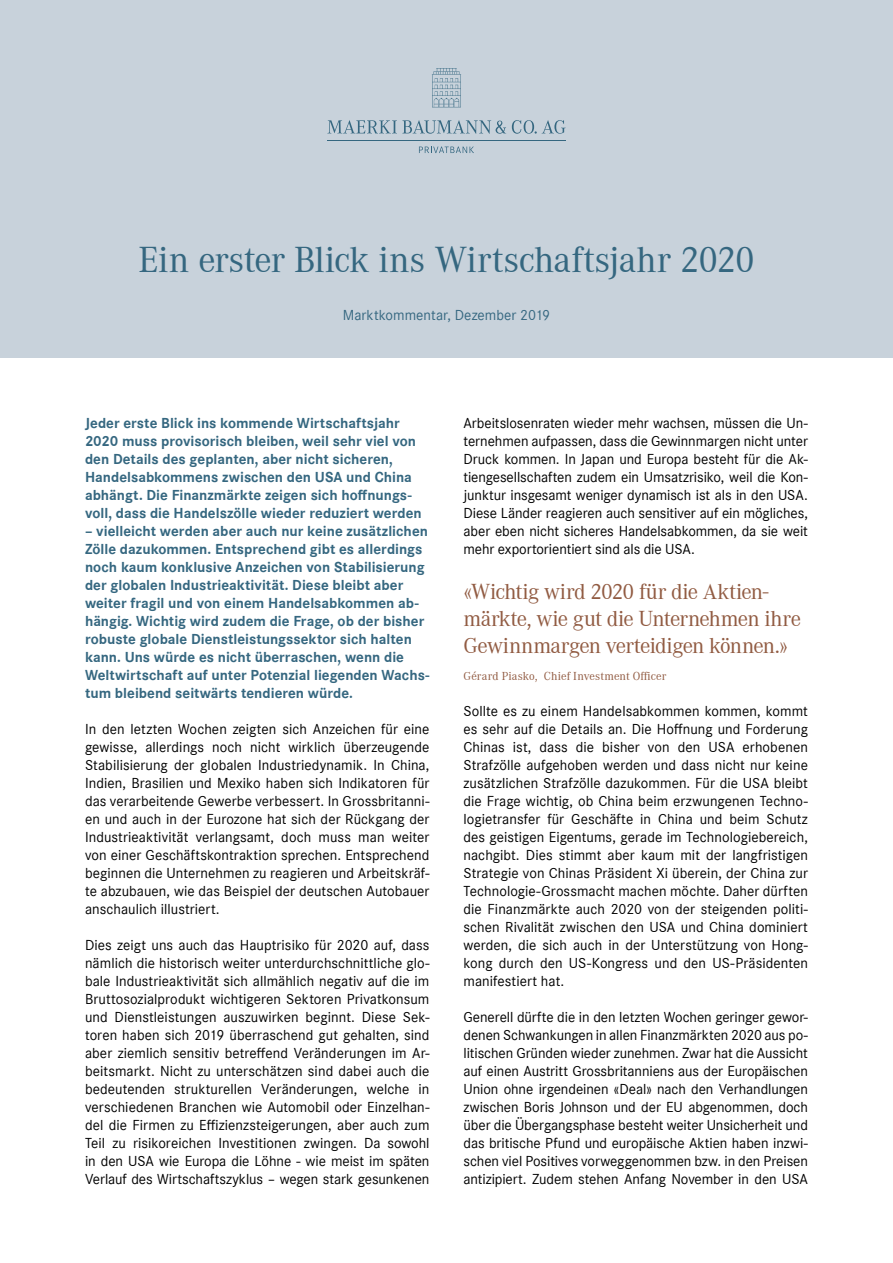
<style>
.page{position:relative;width:893px;height:1263px;background:#fff}
.page>*{position:absolute;margin:0;border:0;box-sizing:border-box;transform-origin:0 0}
.t1{font:37.5px "Corporate A";letter-spacing:-.02em;color:#356780}
.t2{font:22.5px/27px "Corporate A";letter-spacing:-.03em;color:#915b42}
.t3{font:15px/18px "Corporate S";color:#000;text-align:justify}
.t4{font:700 15px/18px "Corporate S";color:#356780}
.t5{font:15px "Corporate S";letter-spacing:.005em;color:#356780}
.t6{font:12px "Corporate A";letter-spacing:.01em;color:#915b42}
</style>
<div class="page">
<div style="left:0;top:0;width:893px;height:357px;background:#c8d2db"></div>
<hr style="left:327px;top:140px;width:239px;height:1px;background:#356780">
<svg style="left:327px;top:120px;width:179px;height:14px"></svg>
<svg style="left:512px;top:120px;width:54px;height:14px"></svg>
<svg style="left:432px;top:68px;width:29px;height:39px"></svg>
<svg style="left:419px;top:147px;width:55px;height:6px"></svg>
<h1 class="t1" style="left:138px;top:235px;width:618px">Ein erster Blick ins Wirtschaftsjahr 2020</h1>
<p class="t5" style="left:343px;top:305px;width:209px">Marktkommentar, Dezember 2019</p>
<p class="t4" style="left:85px;top:414px;width:338px">Jeder erste Blick ins kommende Wirtschaftsjahr 2020 muss provisorisch bleiben, weil sehr viel von den Details des geplanten, aber nicht sicheren, Handelsabkommens zwischen den USA und China abhängt. Die Finanzmärkte zeigen sich hoffnungs&shy;voll, dass die Handelszölle wieder reduziert werden</p>
<p class="t4" style="left:85px;top:522px;width:346px">– vielleicht werden aber auch nur keine zusätzlichen Zölle dazukommen. Entsprechend gibt es allerdings noch kaum konklusive Anzeichen von Stabilisierung der globalen Industrieaktivität. Diese bleibt aber weiter fragil und von einem Handelsabkommen ab&shy;hängig. Wichtig wird zudem die Frage, ob der bisher robuste globale Dienstleistungssektor sich halten kann. Uns würde es nicht überraschen, wenn die Weltwirtschaft auf unter Potenzial liegenden Wachs&shy;tum bleibend seitwärts tendieren würde.</p>
<p class="t3" style="left:85px;top:720px;width:346px">In den letzten Wochen zeigten sich Anzeichen für eine gewisse, allerdings noch nicht wirklich überzeugende Stabilisierung der globalen Industriedynamik. In China, Indien, Brasilien und Mexiko haben sich Indikatoren für das verarbeitende Gewerbe verbessert. In Grossbritanni&shy;en und auch in der Eurozone hat sich der Rückgang der Industrieaktivität verlangsamt, doch muss man weiter von einer Geschäftskontraktion sprechen. Entsprechend beginnen die Unternehmen zu reagieren und Arbeitskräf&shy;te abzubauen, wie das Beispiel der deutschen Autobauer anschaulich illustriert.</p>
<p class="t3" style="left:85px;top:936px;width:346px">Dies zeigt uns auch das Hauptrisiko für 2020 auf, dass nämlich die historisch weiter unterdurchschnittliche glo&shy;bale Industrieaktivität sich allmählich negativ auf die im Bruttosozialprodukt wichtigeren Sektoren Privatkonsum und Dienstleistungen auszuwirken beginnt. Diese Sek&shy;toren haben sich 2019 überraschend gut gehalten, sind aber ziemlich sensitiv betreffend Veränderungen im Ar&shy;beitsmarkt. Nicht zu unterschätzen sind dabei auch die bedeutenden strukturellen Veränderungen, welche in verschiedenen Branchen wie Automobil oder Einzelhan&shy;del die Firmen zu Effizienzsteigerungen, aber auch zum Teil zu risikoreichen Investitionen zwingen. Da sowohl in den USA wie Europa die Löhne - wie meist im späten Verlauf des Wirtschaftszyklus – wegen stark gesunkenen</p>
<p class="t3" style="left:463px;top:414px;width:346px">Arbeitslosenraten wieder mehr wachsen, müssen die Un&shy;ternehmen aufpassen, dass die Gewinnmargen nicht unter Druck kommen. In Japan und Europa besteht für die Ak&shy;tiengesellschaften zudem ein Umsatzrisiko, weil die Kon&shy;junktur insgesamt weniger dynamisch ist als in den USA.<br>Diese Länder reagieren auch sensitiver auf ein mögliches, aber eben nicht sicheres Handelsabkommen, da sie weit mehr exportorientiert sind als die USA.</p>
<h2 class="t2" style="left:463px;top:577px;width:339px">«Wichtig wird 2020 für die Aktien&shy;märkte, wie gut die Unternehmen ihre<br>Gewinnmargen verteidigen können.»</h2>
<p class="t6" style="left:463px;top:668px;width:204px">Gérard Piasko, Chief Investment Officer</p>
<p class="t3" style="left:463px;top:702px;width:346px">Sollte es zu einem Handelsabkommen kommen, kommt es sehr auf die Details an. Die Hoffnung und Forderung Chinas ist, dass die bisher von den USA erhobenen Strafzölle aufgehoben werden und dass nicht nur keine zusätzlichen Strafzölle dazukommen. Für die USA bleibt die Frage wichtig, ob China beim erzwungenen Techno&shy;logietransfer für Geschäfte in China und beim Schutz des geistigen Eigentums, gerade im Technologiebereich, nachgibt. Dies stimmt aber kaum mit der langfristigen Strategie von Chinas Präsident Xi überein, der China zur Technologie-Grossmacht machen möchte. Daher dürften die Finanzmärkte auch 2020 von der steigenden politi&shy;schen Rivalität zwischen den USA und China dominiert werden, die sich auch in der Unterstützung von Hong&shy;kong durch den US-Kongress und den US-Präsidenten manifestiert hat.</p>
<p class="t3" style="left:463px;top:1008px;width:346px">Generell dürfte die in den letzten Wochen geringer gewor&shy;denen Schwankungen in allen Finanzmärkten 2020 aus po&shy;litischen Gründen wieder zunehmen. Zwar hat die Aussicht auf einen Austritt Grossbritanniens aus der Europäischen Union ohne irgendeinen «Deal» nach den Verhandlungen zwischen Boris Johnson und der EU abgenommen, doch über die Übergangsphase besteht weiter Unsicherheit und das britische Pfund und europäische Aktien haben inzwi&shy;schen viel Positives vorweggenommen bzw. in den Preisen antizipiert. Zudem stehen Anfang November in den USA</p>
</div>
